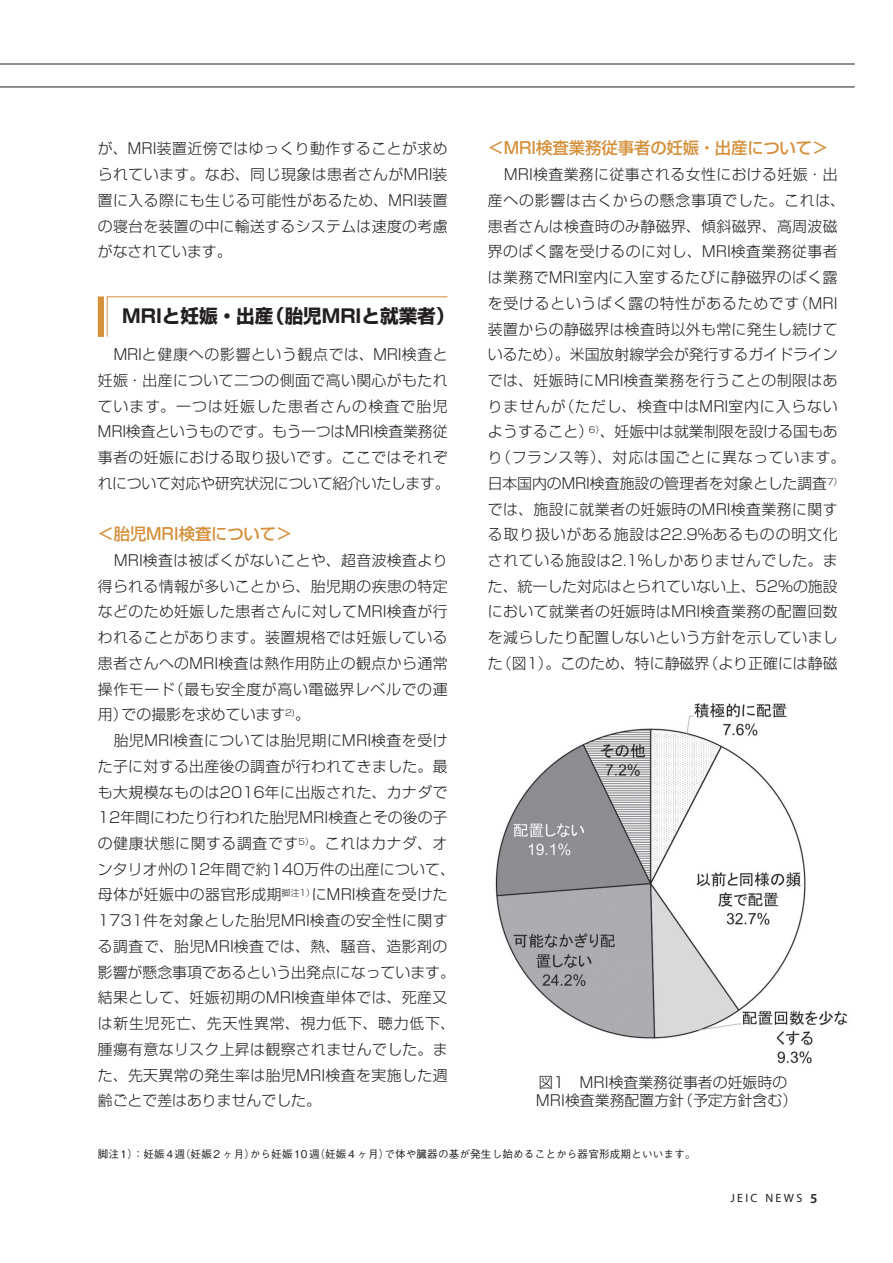
<style>
.page{position:relative;width:893px;height:1263px;background:#fff}
.page>*{position:absolute;margin:0;border:0;box-sizing:border-box;transform-origin:0 0}
.t1{font:700 18.6px "Shin Go Pro";color:#231f20}
.t2{font:500 16.35px "Shin Go Pro";letter-spacing:-.01em;color:#d4903b}
.t3{font:300 14.85px/25.8px "Shin Go Pro";letter-spacing:.025em;color:#231f20;text-align:justify}
.t4{font:300 14.85px/18px "Shin Go Pro";color:#231f20}
.t5{font:12px "Myriad Pro";letter-spacing:.19em;color:#231f20}
.t6{font:500 10.65px "Gothic BBB Pro";letter-spacing:.01em;color:#231f20}
.s1{font-weight:600;font-size:13.65px}
</style>
<div class="page">
<hr style="left:0;top:87px;width:855px;height:1px;background:#231f20">
<hr style="left:0;top:64px;width:855px;height:1px;background:#231f20">
<svg style="left:106px;top:296px;width:342px;height:41px"></svg>
<div style="left:98px;top:296px;width:6px;height:41px;background:#d4903b"></div>
<img style="left:495px;top:703px;width:353px;height:361px">
<p class="t3" style="left:98px;top:134px;width:351px">が、MRI装置近傍ではゆっくり動作することが求められています。なお、同じ現象は患者さんがMRI装置に入る際にも生じる可能性があるため、MRI装置の寝台を装置の中に輸送するシステムは速度の考慮がなされています。</p>
<p class="t1" style="left:122px;top:302px;width:334px">MRIと妊娠・出産（胎児MRIと就業者）</p>
<p class="t3" style="left:98px;top:340px;width:353px;text-align:left;text-indent:16px">MRIと健康への影響という観点では、MRI検査と妊娠・出産について二つの側面で高い関心がもたれています。一つは妊娠した患者さんの検査で胎児<br>MRI検査というものです。もう一つはMRI検査業務従事者の妊娠における取り扱いです。ここではそれぞれについて対応や研究状況について紹介いたします。</p>
<p class="t2" style="left:98px;top:520px;width:196px">＜胎児MRI検査について＞</p>
<p class="t3" style="left:98px;top:546px;width:351px;text-indent:16px">MRI検査は被ばくがないことや、超音波検査より得られる情報が多いことから、胎児期の疾患の特定などのため妊娠した患者さんに対してMRI検査が行われることがあります。装置規格では妊娠している患者さんへのMRI検査は熱作用防止の観点から通常操作モード（最も安全度が高い電磁界レベルでの運用）での撮影を求めています<sup>2)</sup>。</p>
<p class="t3" style="left:98px;top:726px;width:359px;text-align:left;text-indent:16px">胎児MRI検査については胎児期にMRI検査を受けた子に対する出産後の調査が行われてきました。最も大規模なものは2016年に出版された、カナダで<br>12年間にわたり行われた胎児MRI検査とその後の子の健康状態に関する調査です<sup>5）</sup>。これはカナダ、オンタリオ州の12年間で約140万件の出産について、母体が妊娠中の器官形成期<sup>脚注1）</sup>にMRI検査を受けた<br>1731件を対象とした胎児MRI検査の安全性に関する調査で、胎児MRI検査では、熱、騒音、造影剤の影響が懸念事項であるという出発点になっています。結果として、妊娠初期のMRI検査単体では、死産又は新生児死亡、先天性異常、視力低下、聴力低下、腫瘍有意なリスク上昇は観察されませんでした。また、先天異常の発生率は胎児MRI検査を実施した週齢ごとで差はありませんでした。</p>
<p class="t2" style="left:488px;top:135px;width:342px">＜MRI検査業務従事者の妊娠・出産について＞</p>
<p class="t3" style="left:488px;top:160px;width:359px;text-align:center">MRI検査業務に従事される女性における妊娠・出<br>産への影響は古くからの懸念事項でした。これは、患者さんは検査時のみ静磁界、傾斜磁界、高周波磁界のばく露を受けるのに対し、MRI検査業務従事者は業務でMRI室内に入室するたびに静磁界のばく露を受けるというばく露の特性があるためです（MRI装置からの静磁界は検査時以外も常に発生し続けているため）。米国放射線学会が発行するガイドラインでは、妊娠時にMRI検査業務を行うことの制限はありませんが（ただし、検査中はMRI室内に入らないようすること）<sup>6）</sup>、妊娠中は就業制限を設ける国もあり（フランス等）、対応は国ごとに異なっています。日本国内のMRI検査施設の管理者を対象とした調査<sup>7）</sup>では、施設に就業者の妊娠時のMRI検査業務に関する取り扱いがある施設は22.9%あるものの明文化されている施設は2.1%しかありませんでした。また、統一した対応はとられていない上、52%の施設において就業者の妊娠時はMRI検査業務の配置回数を減らしたり配置しないという方針を示していました（図1）。このため、特に静磁界（より正確には静磁</p>
<p class="t4" style="left:536px;top:1072px;width:263px">図1　MRI検査業務従事者の妊娠時の<br>MRI検査業務配置方針（予定方針含む）</p>
<p class="t6" style="left:98px;top:1145px;width:599px">脚注1）：妊娠4週（妊娠2 ヶ月）から妊娠10週（妊娠4 ヶ月）で体や臓器の基が発生し始めることから器官形成期といいます。</p>
<p class="t5" style="left:730px;top:1191px;width:88px">JEIC NEWS <span class="s1">5</span></p>
</div>
